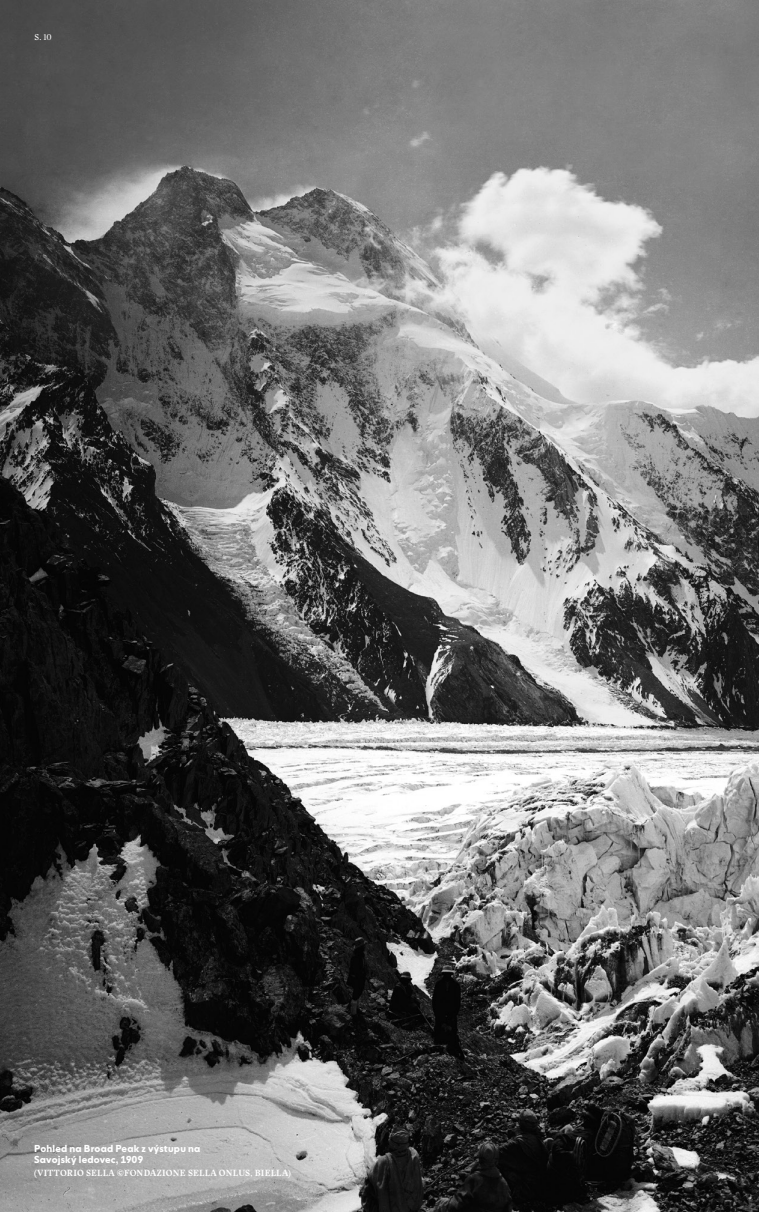
<style>
.page{position:relative;width:759px;height:1212px;background:#fff}
.page>*{position:absolute;margin:0;border:0;box-sizing:border-box;transform-origin:0 0}
.popisek{font:700 10px "NEXT Book";letter-spacing:.02em;color:#fff}
.popisek-2{font:700 8.75px "Stanley";letter-spacing:.025em;color:#fff}
.t1{font:8.38px "Stanley";color:#fff}
</style>
<div class="page">
<img style="left:0;top:0;width:758px;height:1212px">
<p class="t1" style="left:35px;top:32px;width:19px">S. 10</p>
<p class="popisek" style="left:34px;top:1142px;width:168px">Pohled na Broad Peak z výstupu na</p>
<p class="popisek" style="left:34px;top:1153px;width:110px">Savojský ledovec, 1909</p>
<p class="popisek-2" style="left:34px;top:1166px;width:258px">(VITTORIO SELLA ©FONDAZIONE SELLA ONLUS, BIELLA)</p>
</div>
